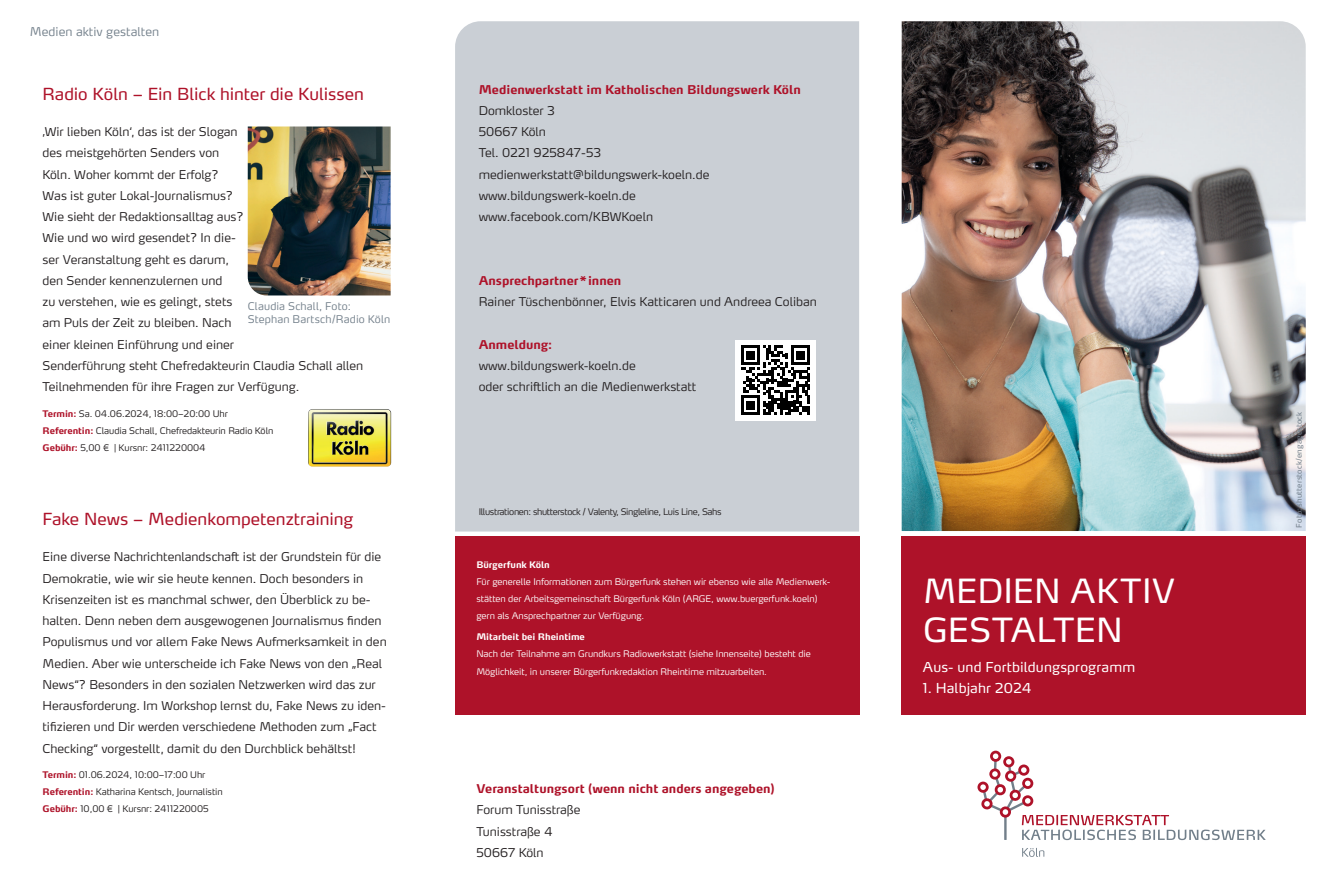
<style>
.page{position:relative;width:1327px;height:893px;background:#fff}
.page>*{position:absolute;margin:0;border:0;box-sizing:border-box;transform-origin:0 0}
.t1{font:33px/39.6px "Max OT";color:#fff}
.t2{font:16.5px "Max OT";color:#ae1229}
.t3{font:13.5px "Max OT";letter-spacing:.01em;color:#fff}
.t4{font:300 12px/21.3px "Max OT";color:#231f20}
.t5{font:700 12px "Max OT";color:#ae1229}
.t6{font:300 12px "Max OT";letter-spacing:.005em;color:#727f8a}
.t7{font:300 10.5px/12.6px "Max OT";letter-spacing:.015em;color:#727f8a}
.t8{font:300 9px/17px "Max OT";letter-spacing:-.005em;color:#fff}
.t9{font:300 9px/17px "Max OT";letter-spacing:-.005em;color:#231f20}
.t10{font:300 9px "Max OT";letter-spacing:-.04em;color:#231f20}
.t11{font:700 9px "Max OT";letter-spacing:-.005em;color:#fff}
.t12{font:7.5px "Max OT";letter-spacing:.02em;color:#727f8a}
.s1{font-weight:700;color:#ae1229}
</style>
<div class="page">
<div style="left:455px;top:21px;width:404px;height:510px;background:#cacfd5"></div>
<div style="left:455px;top:536px;width:404px;height:178px;background:#ae1229"></div>
<img style="left:901px;top:21px;width:404px;height:510px">
<div style="left:901px;top:536px;width:404px;height:178px;background:#ae1229"></div>
<img style="left:308px;top:409px;width:83px;height:58px">
<div style="left:735px;top:340px;width:81px;height:80px;background:#fff"></div>
<svg style="left:741px;top:345px;width:69px;height:70px"></svg>
<img style="left:248px;top:126px;width:143px;height:169px">
<svg style="left:1022px;top:848px;width:22px;height:9px"></svg>
<svg style="left:977px;top:750px;width:288px;height:90px"></svg>
<p class="t6" style="left:30px;top:24px;width:131px">Medien aktiv gestalten</p>
<h2 class="t2" style="left:43px;top:83px;width:323px">Radio Köln – Ein Blick hinter die Kulissen</h2>
<p class="t4" style="left:43px;top:121px;width:322px">‚Wir lieben Köln‘, das ist der Slogan<br>des meistgehörten Senders von<br>Köln. Woher kommt der Erfolg?<br>Was ist guter Lokal-Journalismus?<br>Wie sieht der Redaktionsalltag aus?<br>Wie und wo wird gesendet? In die-<br>ser Veranstaltung geht es darum,<br>den Sender kennenzulernen und<br>zu verstehen, wie es gelingt, stets<br>am Puls der Zeit zu bleiben. Nach<br>einer kleinen Einführung und einer<br>Senderführung steht Chefredakteurin Claudia Schall allen Teilnehmenden für ihre Fragen zur Verfügung.</p>
<p class="t9" style="left:43px;top:405px;width:232px"><span class="s1">Termin:</span> Sa. 04.06.2024, 18:00–20:00 Uhr<br><span class="s1">Referentin:</span> Claudia Schall, Chefredakteurin Radio Köln<br><span class="s1">Gebühr:</span> 5,00 € | Kursnr: 2411220004</p>
<p class="t7" style="left:248px;top:300px;width:144px">Claudia Schall, Foto:<br>Stephan Bartsch/Radio Köln</p>
<p class="t5" style="left:479px;top:81px;width:323px">Medienwerkstatt im Katholischen Bildungswerk Köln</p>
<p class="t4" style="left:479px;top:100px;width:232px">Domkloster 3<br>50667 Köln<br>Tel. 0221 925847-53 medienwerkstatt@bildungswerk-koeln.de www.bildungswerk-koeln.de www.facebook.com/KBWKoeln</p>
<p class="t5" style="left:479px;top:273px;width:144px">Ansprechpartner*innen</p>
<p class="t4" style="left:479px;top:291px;width:340px">Rainer Tüschenbönner, Elvis Katticaren und Andreea Coliban</p>
<p class="t5" style="left:479px;top:336px;width:75px">Anmeldung:</p>
<p class="t4" style="left:479px;top:355px;width:219px">www.bildungswerk-koeln.de<br>oder schriftlich an die Medienwerkstatt</p>
<p class="t10" style="left:479px;top:505px;width:244px">Illustrationen: shutterstock / Valenty, Singleline, Luis Line, Sahs</p>
<h2 class="t2" style="left:43px;top:508px;width:312px">Fake News – Medienkompetenztraining</h2>
<p class="t4" style="left:43px;top:546px;width:346px">Eine diverse Nachrichtenlandschaft ist der Grundstein für die Demokratie, wie wir sie heute kennen. Doch besonders in Krisenzeiten ist es manchmal schwer, den Überblick zu be&shy;halten. Denn neben dem ausgewogenen Journalismus finden Populismus und vor allem Fake News Aufmerksamkeit in den Medien. Aber wie unterscheide ich Fake News von den „Real News“? Besonders in den sozialen Netzwerken wird das zur Herausforderung. Im Workshop lernst du, Fake News zu iden&shy;tifizieren und Dir werden verschiedene Methoden zum „Fact Checking“ vorgestellt, damit du den Durchblick behältst!</p>
<p class="t9" style="left:43px;top:766px;width:182px"><span class="s1">Termin:</span> 01.06.2024, 10:00–17:00 Uhr<br><span class="s1">Referentin:</span> Katharina Kentsch, Journalistin<br><span class="s1">Gebühr:</span> 10,00 € | Kursnr: 2411220005</p>
<p class="t5" style="left:476px;top:781px;width:300px">Veranstaltungsort (wenn nicht anders angegeben)</p>
<p class="t11" style="left:476px;top:559px;width:75px">Bürgerfunk Köln</p>
<p class="t8" style="left:476px;top:573px;width:355px">Für generelle Informationen zum Bürgerfunk stehen wir ebenso wie alle Medienwerk&shy;stätten der Arbeitsgemeinschaft Bürgerfunk Köln (ARGE, www.buergerfunk.koeln) gern als Ansprechpartner zur Verfügung.</p>
<p class="t11" style="left:476px;top:631px;width:110px">Mitarbeit bei Rheintime</p>
<p class="t8" style="left:476px;top:646px;width:336px">Nach der Teilnahme am Grundkurs Radiowerkstatt (siehe Innenseite) besteht die<br>Möglichkeit, in unserer Bürgerfunkredaktion Rheintime mitzuarbeiten.</p>
<p class="t4" style="left:476px;top:799px;width:106px">Forum Tunisstraße<br>Tunisstraße 4<br>50667 Köln</p>
<h1 class="t1" style="left:923px;top:570px;width:253px">MEDIEN AKTIV<br>GESTALTEN</h1>
<p class="t3" style="left:923px;top:658px;width:214px">Aus- und Fortbildungsprogramm</p>
<p class="t3" style="left:923px;top:679px;width:110px">1. Halbjahr 2024</p>
<p class="t12" style="left:1294px;top:527px;width:117px;rotate:-90deg">Foto: shutterstock/engagestock</p>
</div>
